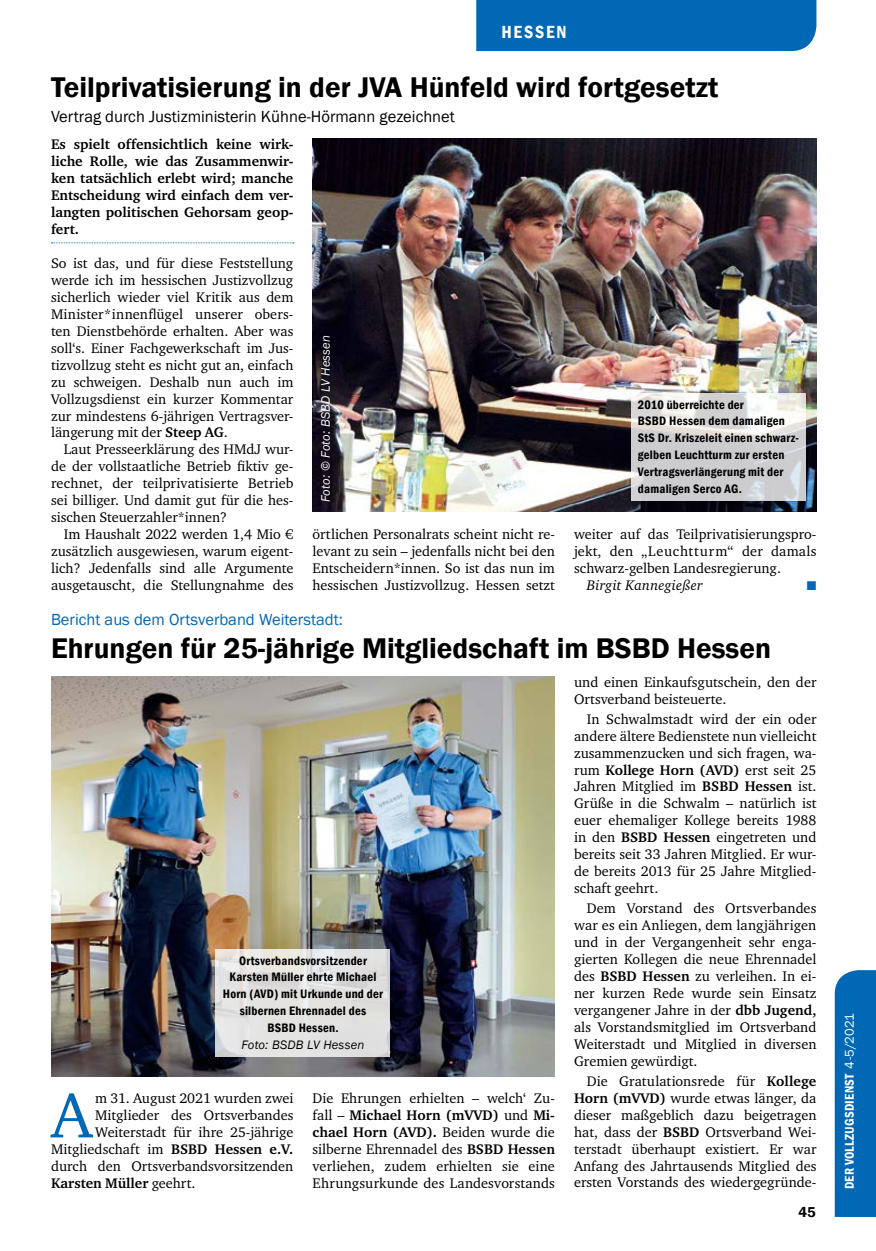
<style>
.page{position:relative;width:876px;height:1251px;background:#fff}
.page>*{position:absolute;margin:0;border:0;box-sizing:border-box;transform-origin:0 0}
.t1{font:64.8px "Charter ITC";color:#0068b5}
.t2{font:600 29.25px "Franklin Gothic";color:#000}
.t3{font:600 condensed 18px "Franklin Gothic";letter-spacing:.1em;color:#fff}
.t4{font:16.5px "Franklin Gothic";color:#000}
.t5{font:16.5px "Franklin Gothic";color:#0068b5}
.t6{font:600 14.7px "Franklin Gothic";color:#000}
.t7{font:14.25px/17px "Charter ITC";color:#000;text-align:justify}
.t8{font:700 14.25px/17px "Charter ITC";color:#000;text-align:justify}
.t9{font:14.25px "Charter ITC";letter-spacing:.02em;color:#000}
.t10{font:italic 14.25px "Charter ITC";letter-spacing:.015em;color:#000}
.t11{font:600 condensed 13.05px "Franklin Gothic";letter-spacing:.015em;color:#fff}
.t12{font:600 condensed 12.6px/17px "Franklin Gothic";letter-spacing:.02em;color:#000}
.t13{font:italic 12.6px "Franklin Gothic";letter-spacing:.015em;color:#fff}
.t14{font:12.6px "Zapf Dingbats";color:#0068b5}
.s1{font-weight:700}
.s2{font-weight:400;font-style:italic;font-stretch:normal}
.s3{font-weight:400}
.s4{font-weight:400;font-stretch:normal}
</style>
<div class="page">
<div style="left:835px;top:970px;width:41px;height:246px;background:#0068b5"></div>
<div style="left:476px;top:0;width:340px;height:51px;background:#0068b5"></div>
<svg style="left:51px;top:242px;width:243px;height:1px"></svg>
<img style="left:313px;top:139px;width:503px;height:372px">
<img style="left:51px;top:676px;width:504px;height:399px">
<svg style="left:631px;top:393px;width:175px;height:108px;background:#d8d7d8"></svg>
<svg style="left:216px;top:949px;width:174px;height:107px;background:#e2e1e0"></svg>
<p class="t3" style="left:501px;top:20px;width:67px">HESSEN</p>
<p class="t2" style="left:51px;top:69px;width:669px">Teilprivatisierung in der JVA Hünfeld wird fortgesetzt</p>
<p class="t4" style="left:51px;top:106px;width:405px">Vertrag durch Justizministerin Kühne-Hörmann gezeichnet</p>
<p class="t8" style="left:51px;top:136px;width:244px">Es spielt offensichtlich keine wirk&shy;liche Rolle, wie das Zusammenwir&shy;ken tatsächlich erlebt wird; manche Entscheidung wird einfach dem ver&shy;langten politischen Gehorsam geop&shy;fert.</p>
<p class="t7" style="left:51px;top:254px;width:244px">So ist das, und für diese Feststellung</p>
<p class="t7" style="left:51px;top:271px;width:244px">werde ich im hessischen Justizvollzug</p>
<p class="t7" style="left:51px;top:288px;width:244px">sicherlich wieder viel Kritik aus dem</p>
<p class="t7" style="left:51px;top:305px;width:243px">Minister*innenflügel unserer obers-</p>
<p class="t7" style="left:51px;top:322px;width:244px">ten Dienstbehörde erhalten. Aber was</p>
<p class="t7" style="left:51px;top:339px;width:243px">soll‘s. Einer Fachgewerkschaft im Jus-</p>
<p class="t7" style="left:51px;top:356px;width:244px">tizvollzug steht es nicht gut an, einfach</p>
<p class="t7" style="left:51px;top:373px;width:244px">zu schweigen. Deshalb nun auch im</p>
<p class="t7" style="left:51px;top:390px;width:244px">Vollzugsdienst ein kurzer Kommentar</p>
<p class="t7" style="left:51px;top:407px;width:244px">zur mindestens 6-jährigen Vertragsver-</p>
<p class="t7" style="left:51px;top:424px;width:178px">längerung mit der <span class="s1">Steep AG</span>.</p>
<p class="t7" style="left:64px;top:441px;width:231px">Laut Presseerklärung des HMdJ wur-</p>
<p class="t7" style="left:51px;top:458px;width:244px">de der vollstaatliche Betrieb fiktiv ge-</p>
<p class="t7" style="left:51px;top:475px;width:244px">rechnet, der teilprivatisierte Betrieb</p>
<p class="t7" style="left:51px;top:492px;width:244px">sei billiger. Und damit gut für die hes-</p>
<p class="t7" style="left:51px;top:509px;width:178px">sischen Steuerzahler*innen?</p>
<p class="t7" style="left:64px;top:525px;width:231px">Im Haushalt 2022 werden 1,4 Mio €</p>
<p class="t7" style="left:51px;top:542px;width:244px">zusätzlich ausgewiesen, warum eigent-</p>
<p class="t7" style="left:51px;top:559px;width:244px">lich? Jedenfalls sind alle Argumente</p>
<p class="t7" style="left:51px;top:576px;width:244px">ausgetauscht, die Stellungnahme des</p>
<p class="t13" style="left:318px;top:502px;width:169px;rotate:-90deg">Foto: © Foto: BSBD LV Hessen</p>
<p class="t12" style="left:638px;top:395px;width:163px">2010 überreichte der<br>BSBD Hessen dem damaligen<br>StS Dr. Kriszeleit einen schwarz&shy;gelben Leuchtturm zur ersten<br>Vertragsverlängerung mit der damaligen Serco AG.</p>
<p class="t7" style="left:313px;top:525px;width:244px">örtlichen Personalrats scheint nicht re&shy;levant zu sein – jedenfalls nicht bei den Entscheidern*innen. So ist das nun im hessischen Justizvollzug. Hessen setzt</p>
<p class="t7" style="left:574px;top:525px;width:244px">weiter auf das Teilprivatisierungspro-</p>
<p class="t9" style="left:574px;top:542px;width:244px">jekt, den „Leuchtturm“ der damals</p>
<p class="t7" style="left:574px;top:559px;width:208px">schwarz-gelben Landesregierung.</p>
<p class="t10" style="left:587px;top:576px;width:117px">Birgit Kannegießer</p>
<p class="t14" style="left:807px;top:579px;width:11px">■</p>
<p class="t5" style="left:51px;top:609px;width:293px">Bericht aus dem Ortsverband Weiterstadt:</p>
<p class="t2" style="left:51px;top:630px;width:722px">Ehrungen für 25-jährige Mitgliedschaft im BSBD Hessen</p>
<p class="t12" style="left:223px;top:951px;width:162px;text-align:center">Ortsverbandsvorsitzender<br>Karsten Müller ehrte Michael<br>Horn (AVD) mit Urkunde und der silbernen Ehrennadel des<br>BSBD Hessen.<br><span class="s2">Foto: BSDB LV Hessen</span></p>
<p class="t1" style="left:51px;top:1074px;width:43px">A</p>
<p class="t7" style="left:95px;top:1089px;width:200px">m 31. August 2021 wurden zwei</p>
<p class="t7" style="left:95px;top:1106px;width:200px">Mitglieder des Ortsverbandes</p>
<p class="t7" style="left:95px;top:1123px;width:200px">Weiterstadt für ihre 25-jährige</p>
<p class="t7" style="left:51px;top:1140px;width:244px">Mitgliedschaft im <span class="s1">BSBD Hessen e.V.</span></p>
<p class="t7" style="left:51px;top:1157px;width:244px">durch den Ortsverbandsvorsitzenden</p>
<p class="t8" style="left:51px;top:1174px;width:146px">Karsten Müller <span class="s3">geehrt.</span></p>
<p class="t7" style="left:313px;top:1089px;width:244px">Die Ehrungen erhielten – welch‘ Zu&shy;fall – <span class="s1">Michael Horn (mVVD)</span> und <span class="s1">Mi&shy;chael Horn (AVD).</span> Beiden wurde die silberne Ehrennadel des <span class="s1">BSBD Hessen </span>verliehen, zudem erhielten sie eine Ehrungsurkunde des Landesvorstands</p>
<p class="t7" style="left:574px;top:673px;width:244px">und einen Einkaufsgutschein, den der<br>Ortsverband beisteuerte.</p>
<p class="t7" style="left:574px;top:710px;width:244px;text-indent:13px">In Schwalmstadt wird der ein oder andere ältere Bedienstete nun vielleicht zusammenzucken und sich fragen, wa&shy;rum <span class="s1">Kollege Horn (AVD)</span> erst seit 25<br>Jahren Mitglied im <span class="s1">BSBD Hessen</span> ist.<br>Grüße in die Schwalm – natürlich ist euer ehemaliger Kollege bereits 1988 in den <span class="s1">BSBD Hessen</span> eingetreten und bereits seit 33 Jahren Mitglied. Er wur&shy;de bereits 2013 für 25 Jahre Mitglied&shy;schaft geehrt.</p>
<p class="t7" style="left:574px;top:899px;width:244px;text-indent:13px">Dem Vorstand des Ortsverbandes war es ein Anliegen, dem langjährigen und in der Vergangenheit sehr enga&shy;gierten Kollegen die neue Ehrennadel des <span class="s1">BSBD Hessen</span> zu verleihen. In ei&shy;ner kurzen Rede wurde sein Einsatz vergangener Jahre in der <span class="s1">dbb Jugend, </span>als Vorstandsmitglied im Ortsverband Weiterstadt und Mitglied in diversen Gremien gewürdigt.</p>
<p class="t7" style="left:574px;top:1072px;width:244px;text-indent:13px">Die Gratulationsrede für <span class="s1">Kollege Horn (mVVD)</span> wurde etwas länger, da dieser maßgeblich dazu beigetragen hat, dass der <span class="s1">BSBD</span> Ortsverband Wei&shy;terstadt überhaupt existiert. Er war Anfang des Jahrtausends Mitglied des ersten Vorstands des wiedergegründe-</p>
<p class="t6" style="left:798px;top:1202px;width:19px">45</p>
<p class="t11" style="left:841px;top:1188px;width:177px;rotate:-90deg">DER VOLLZUGSDIENST <span class="s4">4-5/2021</span></p>
</div>
